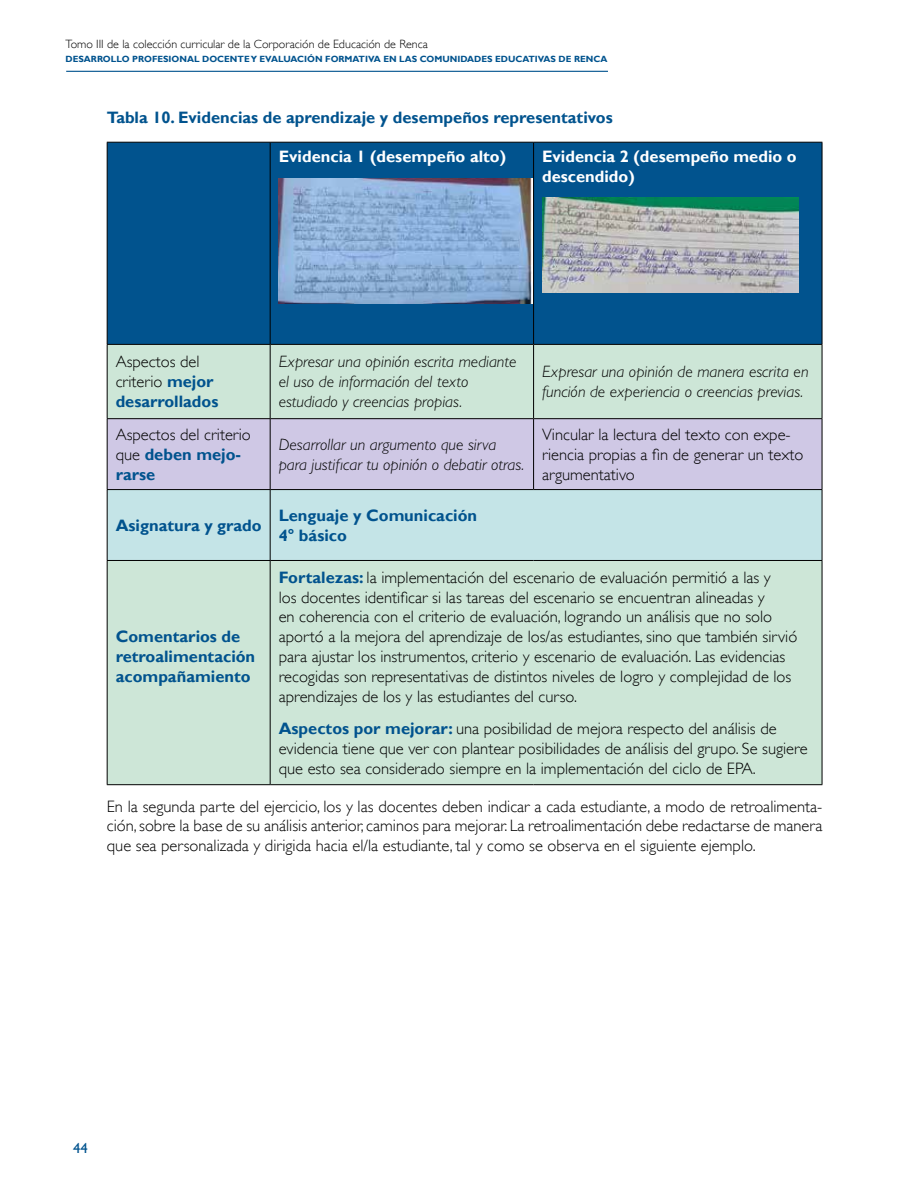
<style>
.page{position:relative;width:919px;height:1191px;background:#fff}
.page>*{position:absolute;margin:0;border:0;box-sizing:border-box;transform-origin:0 0}
.t1{font:300 16.5px/19.8px "Gill Sans Std";color:#000}
.t2{font:italic 300 16.5px/19.8px "Gill Sans Std";color:#000}
.t3{font:700 16.5px/19.8px "Gill Sans";color:#01538e}
.t4{font:700 16.5px/19.8px "Gill Sans";color:#fff}
.t5{font:14.55px "Gill Sans Std";color:#01538e}
.t6{font:300 12px "Gill Sans Std";color:#000}
.t7{font:700 9px "Gill Sans";color:#01538e}
.s1{font-family:"Gill Sans";font-weight:700;color:#01538e}
.s2{font-family:"Gill Sans Std";font-weight:300;color:#000}
</style>
<div class="page">
<hr style="left:66px;top:71px;width:542px;height:1px;background:#01538e">
<div style="left:108px;top:143px;width:713px;height:201px;background:#01538e"></div>
<div style="left:108px;top:345px;width:713px;height:439px;background:#cde6d7"></div>
<div style="left:108px;top:419px;width:713px;height:70px;background:#cfc8e5"></div>
<div style="left:108px;top:490px;width:713px;height:70px;background:#c4e4e7"></div>
<hr style="left:821px;top:143px;width:1px;height:201px;background:#000">
<hr style="left:533px;top:344px;width:289px;height:1px;background:#000">
<hr style="left:821px;top:345px;width:1px;height:73px;background:#000">
<hr style="left:533px;top:418px;width:289px;height:1px;background:#000">
<hr style="left:821px;top:419px;width:1px;height:70px;background:#000">
<hr style="left:533px;top:489px;width:289px;height:1px;background:#000">
<hr style="left:821px;top:490px;width:1px;height:70px;background:#000">
<hr style="left:821px;top:561px;width:1px;height:223px;background:#000">
<hr style="left:107px;top:143px;width:1px;height:201px;background:#000">
<hr style="left:107px;top:142px;width:163px;height:1px;background:#000">
<hr style="left:270px;top:142px;width:263px;height:1px;background:#000">
<hr style="left:270px;top:143px;width:1px;height:201px;background:#000">
<hr style="left:533px;top:143px;width:1px;height:201px;background:#000">
<hr style="left:533px;top:142px;width:289px;height:1px;background:#000">
<hr style="left:107px;top:345px;width:1px;height:73px;background:#000">
<hr style="left:107px;top:344px;width:163px;height:1px;background:#000">
<hr style="left:270px;top:344px;width:263px;height:1px;background:#000">
<hr style="left:270px;top:345px;width:1px;height:73px;background:#000">
<hr style="left:533px;top:345px;width:1px;height:73px;background:#000">
<hr style="left:107px;top:419px;width:1px;height:70px;background:#000">
<hr style="left:107px;top:418px;width:163px;height:1px;background:#000">
<hr style="left:270px;top:418px;width:263px;height:1px;background:#000">
<hr style="left:270px;top:419px;width:1px;height:70px;background:#000">
<hr style="left:533px;top:419px;width:1px;height:70px;background:#000">
<hr style="left:107px;top:490px;width:1px;height:70px;background:#000">
<hr style="left:107px;top:489px;width:163px;height:1px;background:#000">
<hr style="left:270px;top:489px;width:263px;height:1px;background:#000">
<hr style="left:270px;top:490px;width:1px;height:70px;background:#000">
<hr style="left:107px;top:561px;width:1px;height:223px;background:#000">
<hr style="left:107px;top:560px;width:163px;height:1px;background:#000">
<hr style="left:270px;top:560px;width:263px;height:1px;background:#000">
<hr style="left:533px;top:560px;width:289px;height:1px;background:#000">
<hr style="left:270px;top:561px;width:1px;height:223px;background:#000">
<hr style="left:107px;top:784px;width:163px;height:1px;background:#000">
<hr style="left:270px;top:784px;width:263px;height:1px;background:#000">
<hr style="left:533px;top:784px;width:289px;height:1px;background:#000">
<img style="left:279px;top:178px;width:253px;height:125px">
<img style="left:542px;top:198px;width:256px;height:94px">
<p class="t6" style="left:65px;top:37px;width:364px">Tomo III de la colección curricular de la Corporación de Educación de Renca</p>
<p class="t7" style="left:65px;top:53px;width:543px">DESARROLLO PROFESIONAL DOCENTE Y EVALUACIÓN FORMATIVA EN LAS COMUNIDADES EDUCATIVAS DE RENCA</p>
<p class="t3" style="left:107px;top:108px;width:507px">Tabla 10. Evidencias de aprendizaje y desempeños representativos</p>
<p class="t4" style="left:279px;top:147px;width:229px">Evidencia 1 (desempeño alto)</p>
<p class="t4" style="left:542px;top:147px;width:256px">Evidencia 2 (desempeño medio o descendido)</p>
<p class="t1" style="left:116px;top:352px;width:99px">Aspectos del criterio <span class="s1">mejor</span></p>
<p class="t3" style="left:116px;top:392px;width:104px">desarrollados</p>
<p class="t2" style="left:279px;top:352px;width:239px">Expresar una opinión escrita mediante el uso de información del texto estudiado y creencias propias.</p>
<p class="t2" style="left:542px;top:362px;width:268px">Expresar una opinión de manera escrita en función de experiencia o creencias previas.</p>
<p class="t1" style="left:116px;top:425px;width:137px">Aspectos del criterio</p>
<p class="t3" style="left:116px;top:445px;width:127px"><span class="s2">que</span> deben mejo&shy;rarse</p>
<p class="t2" style="left:279px;top:434px;width:247px">Desarrollar un argumento que sirva para justificar tu opinión o debatir otras.</p>
<p class="t1" style="left:542px;top:425px;width:263px">Vincular la lectura del texto con expe&shy;riencia propias a fin de generar un texto argumentativo</p>
<p class="t3" style="left:116px;top:516px;width:147px">Asignatura y grado</p>
<p class="t3" style="left:279px;top:506px;width:200px">Lenguaje y Comunicación<br>4° básico</p>
<p class="t1" style="left:279px;top:567px;width:520px"><span class="s1">Fortalezas:</span> la implementación del escenario de evaluación permitió a las y<br>los docentes identificar si las tareas del escenario se encuentran alineadas y<br>en coherencia con el criterio de evaluación, logrando un análisis que no solo aportó a la mejora del aprendizaje de los/as estudiantes, sino que también sirvió para ajustar los instrumentos, criterio y escenario de evaluación. Las evidencias recogidas son representativas de distintos niveles de logro y complejidad de los aprendizajes de los y las estudiantes del curso.</p>
<p class="t1" style="left:279px;top:719px;width:530px"><span class="s1">Aspectos por mejorar:</span> una posibilidad de mejora respecto del análisis de evidencia tiene que ver con plantear posibilidades de análisis del grupo. Se sugiere que esto sea considerado siempre en la implementación del ciclo de EPA.</p>
<p class="t1" style="left:107px;top:796px;width:717px;text-align:justify">En la segunda parte del ejercicio, los y las docentes deben indicar a cada estudiante, a modo de retroalimenta&shy;ción, sobre la base de su análisis anterior, caminos para mejorar. La retroalimentación debe redactarse de manera que sea personalizada y dirigida hacia el/la estudiante, tal y como se observa en el siguiente ejemplo.</p>
<p class="t3" style="left:116px;top:627px;width:141px">Comentarios de retroalimentación acompañamiento</p>
<p class="t5" style="left:73px;top:1139px;width:16px">44</p>
</div>
